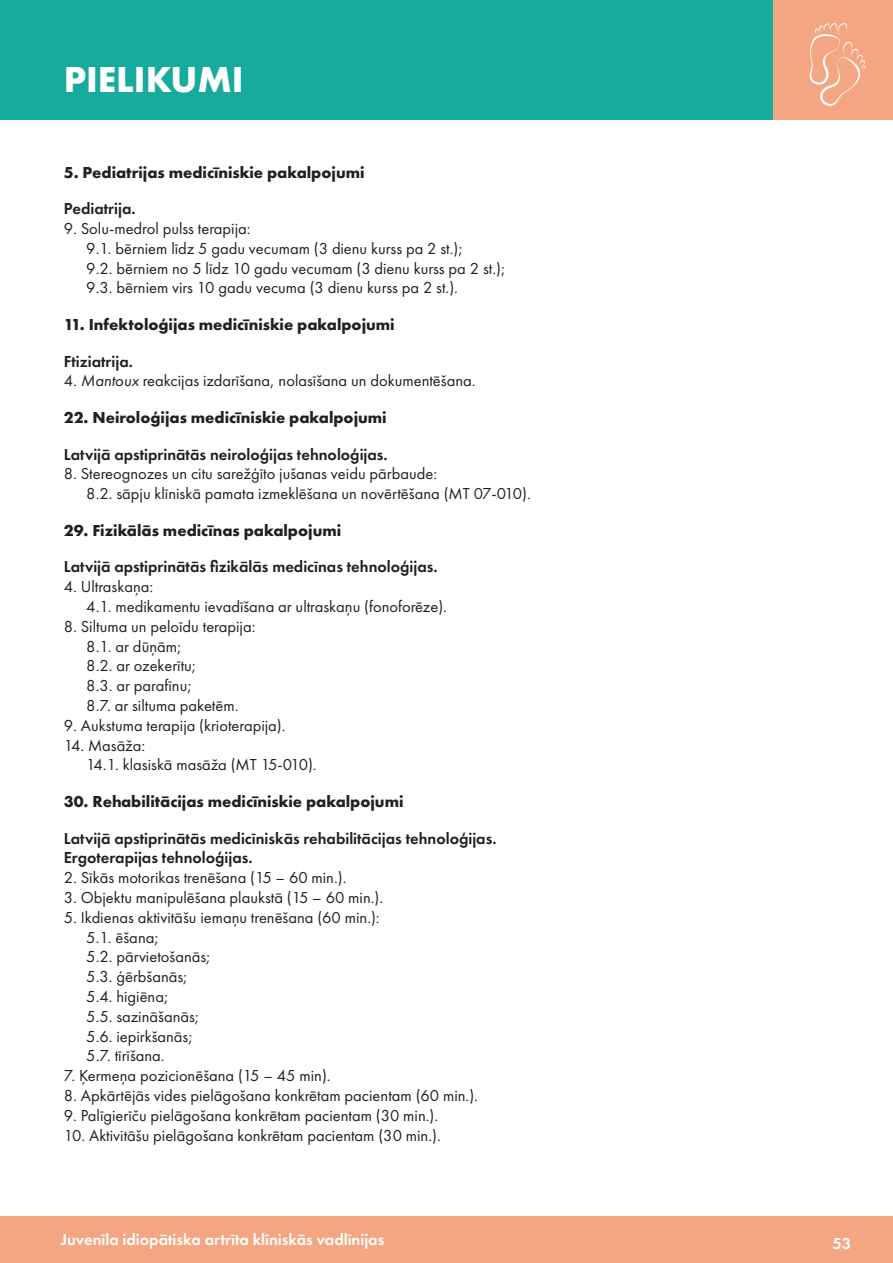
<style>
.page{position:relative;width:893px;height:1263px;background:#fff}
.page>*{position:absolute;margin:0;border:0;box-sizing:border-box;transform-origin:0 0}
.t1{font:700 37.5px "Futura PT";color:#fff}
.t2{font:16.5px/19.8px "Futura PT";color:#231f20}
.t3{font:600 16.5px/19.8px "Futura PT";color:#231f20}
.t4{font:700 16.5px "Futura PT";color:#231f20}
.t5{font:600 16.5px "Futura PT";color:#fff}
.s1{font-style:italic}
</style>
<div class="page">
<div style="left:0;top:1217px;width:893px;height:46px;background:#f4a582"></div>
<div style="left:0;top:0;width:797px;height:119px;background:#17ab9d"></div>
<div style="left:774px;top:0;width:119px;height:119px;background:#f4a582"></div>
<svg style="left:809px;top:23px;width:57px;height:83px"></svg>
<h1 class="t1" style="left:64px;top:56px;width:181px">PIELIKUMI</h1>
<p class="t4" style="left:64px;top:161px;width:302px">5. Pediatrijas medicīniskie pakalpojumi</p>
<p class="t3" style="left:64px;top:199px;width:73px">Pediatrija.</p>
<p class="t2" style="left:86px;top:219px;width:421px;text-indent:-23px">9. Solu-medrol pulss terapija:<br>9.1. bērniem līdz 5 gadu vecumam (3 dienu kurss pa 2 st.);<br>9.2. bērniem no 5 līdz 10 gadu vecumam (3 dienu kurss pa 2 st.); 9.3. bērniem virs 10 gadu vecuma (3 dienu kurss pa 2 st.).</p>
<p class="t4" style="left:64px;top:314px;width:332px">11. Infektoloģijas medicīniskie pakalpojumi</p>
<p class="t3" style="left:64px;top:351px;width:71px">Ftiziatrija.</p>
<p class="t2" style="left:64px;top:371px;width:413px">4. <span class="s1">Mantoux</span> reakcijas izdarīšana, nolasīšana un dokumentēšana.</p>
<p class="t4" style="left:64px;top:407px;width:324px">22. Neiroloģijas medicīniskie pakalpojumi</p>
<p class="t3" style="left:64px;top:444px;width:325px">Latvijā apstiprinātās neiroloģijas tehnoloģijas.</p>
<p class="t2" style="left:86px;top:464px;width:446px;text-indent:-23px">8. Stereognozes un citu sarežģīto jušanas veidu pārbaude:<br>8.2. sāpju klīniskā pamata izmeklēšana un novērtēšana (MT 07-010).</p>
<p class="t4" style="left:64px;top:520px;width:279px">29. Fizikālās medicīnas pakalpojumi</p>
<p class="t3" style="left:64px;top:557px;width:375px">Latvijā apstiprinātās fizikālās medicīnas tehnoloģijas.</p>
<p class="t2" style="left:86px;top:577px;width:362px;text-indent:-23px">4. Ultraskaņa:<br>4.1. medikamentu ievadīšana ar ultraskaņu (fonoforēze).</p>
<p class="t2" style="left:86px;top:616px;width:171px;text-indent:-23px">8. Siltuma un peloīdu terapija:<br>8.1. ar dūņām;<br>8.2. ar ozekerītu;<br>8.3. ar parafīnu;<br>8.7. ar siltuma paketēm.</p>
<p class="t2" style="left:64px;top:715px;width:223px">9. Aukstuma terapija (krioterapija).</p>
<p class="t2" style="left:86px;top:735px;width:232px;text-indent:-23px">14. Masāža:<br>14.1. klasiskā masāža (MT 15-010).</p>
<p class="t4" style="left:64px;top:791px;width:341px">30. Rehabilitācijas medicīniskie pakalpojumi</p>
<p class="t3" style="left:64px;top:828px;width:434px">Latvijā apstiprinātās medicīniskās rehabilitācijas tehnoloģijas.<br>Ergoterapijas tehnoloģijas.</p>
<p class="t2" style="left:64px;top:868px;width:284px">2. Sīkās motorikas trenēšana (15 – 60 min.).</p>
<p class="t2" style="left:64px;top:887px;width:321px">3. Objektu manipulēšana plaukstā (15 – 60 min.).</p>
<p class="t2" style="left:86px;top:907px;width:295px;text-indent:-23px">5. Ikdienas aktivitāšu iemaņu trenēšana (60 min.):<br>5.1. ēšana;<br>5.2. pārvietošanās;<br>5.3. ģērbšanās;<br>5.4. higiēna;<br>5.5. sazināšanās;<br>5.6. iepirkšanās;<br>5.7. tīrīšana.</p>
<p class="t2" style="left:64px;top:1066px;width:268px">7. Ķermeņa pozicionēšana (15 – 45 min).</p>
<p class="t2" style="left:64px;top:1085px;width:416px">8. Apkārtējās vides pielāgošana konkrētam pacientam (60 min.).</p>
<p class="t2" style="left:64px;top:1105px;width:376px">9. Palīgierīču pielāgošana konkrētam pacientam (30 min.).</p>
<p class="t2" style="left:64px;top:1125px;width:378px">10. Aktivitāšu pielāgošana konkrētam pacientam (30 min.).</p>
<p class="t5" style="left:61px;top:1229px;width:325px">Juvenīla idiopātiska artrīta klīniskās vadlīnijas</p>
<p class="t5" style="left:832px;top:1233px;width:20px">53</p>
</div>
